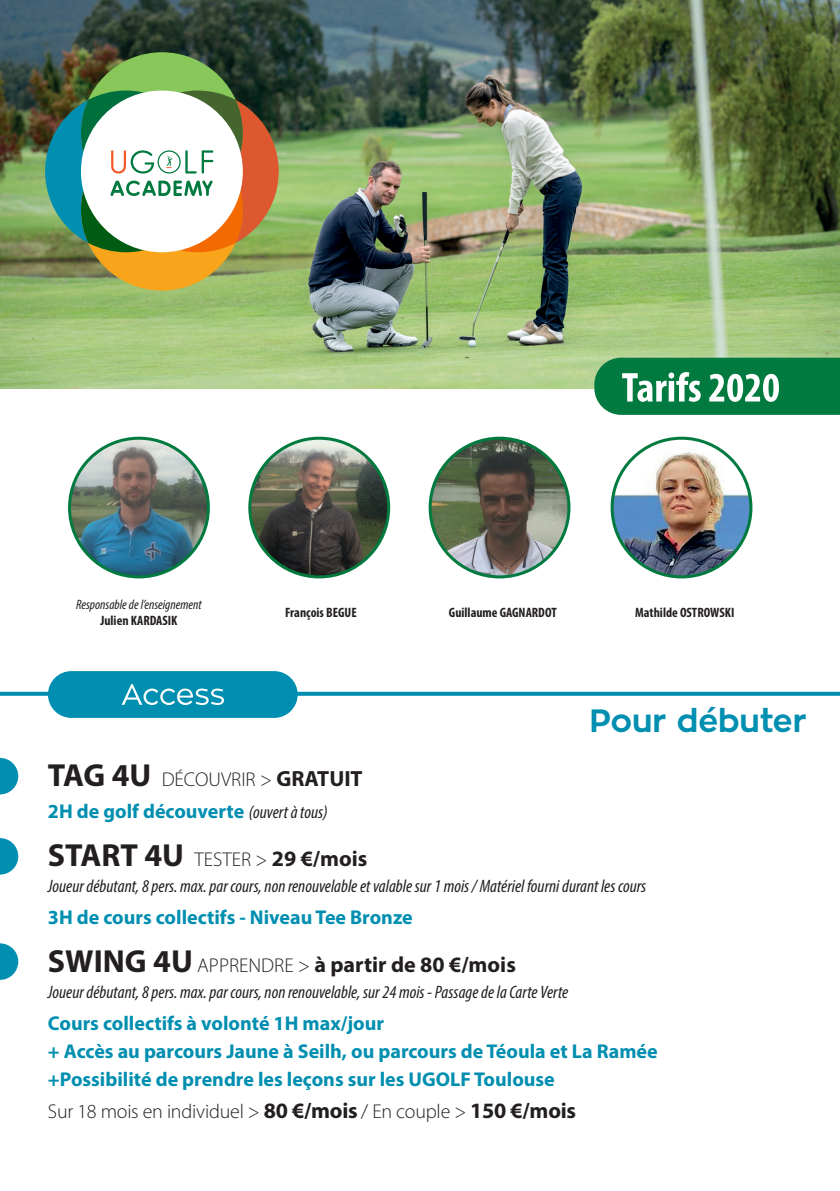
<style>
.page{position:relative;width:840px;height:1191px;background:#fff}
.page>*{position:absolute;margin:0;border:0;box-sizing:border-box;transform-origin:0 0}
.t1{font:700 32px "Zona Pro";color:#008fb0}
.t2{font:700 22px "Myriad Pro";color:#231f20}
.t3{font:700 20px/28px "Myriad Pro";color:#008fb0}
.t4{font:300 20px "Myriad Pro";letter-spacing:-.01em;color:#231f20}
.t5{font:italic condensed 18px "Myriad Pro";color:#231f20}
.t6{font:700 condensed 13.6px "Myriad Pro";color:#231f20}
.t7{font:italic condensed 13.6px "Myriad Pro";color:#231f20}
.s1{font-size:32px;color:#231f20}
.s2{font-weight:300;color:#231f20}
.s3{font-size:22px;color:#231f20}
.s4{font-weight:400;font-style:italic;font-stretch:condensed;font-size:18px;color:#231f20}
.s5{font-size:32px}
.s6{font-weight:300;font-size:20px}
.s7{font-weight:700;font-size:22px}
</style>
<div class="page">
<img style="left:0;top:0;width:839px;height:388px">
<div style="left:45px;top:91px;width:162px;height:161px;background:#008fb0;border-radius:50%"></div>
<div style="left:117px;top:91px;width:161px;height:161px;background:#dd582e;border-radius:50%"></div>
<div style="left:81px;top:129px;width:162px;height:161px;background:#f9a51b;border-radius:50%"></div>
<div style="left:81px;top:52px;width:162px;height:162px;background:#88c75a;border-radius:50%"></div>
<svg style="left:81px;top:91px;width:162px;height:161px;background:#d0daca"></svg>
<svg style="left:594px;top:358px;width:245px;height:57px;background:#2b905e"></svg>
<svg style="left:0;top:692px;width:839px;height:4px;background:#0c94b3"></svg>
<div style="left:48px;top:671px;width:249px;height:47px;background:#008fb0;border-radius:23px"></div>
<svg style="left:122px;top:684px;width:102px;height:21px"></svg>
<svg style="left:0;top:758px;width:18px;height:36px"></svg>
<svg style="left:0;top:838px;width:18px;height:36px"></svg>
<svg style="left:0;top:943px;width:18px;height:37px"></svg>
<img style="left:69px;top:438px;width:139px;height:139px;border-radius:69px">
<div style="left:68px;top:437px;width:142px;height:141px;border:3px solid #007a3e;border-radius:50%"></div>
<img style="left:250px;top:438px;width:138px;height:139px;border-radius:69px">
<div style="left:248px;top:437px;width:142px;height:141px;border:3px solid #007a3e;border-radius:50%"></div>
<img style="left:430px;top:438px;width:138px;height:139px;border-radius:69px">
<div style="left:428px;top:437px;width:142px;height:141px;border:3px solid #007a3e;border-radius:50%"></div>
<img style="left:611px;top:438px;width:139px;height:139px;border-radius:69px">
<div style="left:610px;top:437px;width:142px;height:141px;border:3px solid #007a3e;border-radius:50%"></div>
<p class="t7" style="left:76px;top:596px;width:127px">Responsable de l’enseignement</p>
<p class="t6" style="left:100px;top:612px;width:79px">Julien KARDASIK</p>
<p class="t6" style="left:285px;top:604px;width:73px">François BEGUE</p>
<p class="t6" style="left:448px;top:604px;width:109px">Guillaume GAGNARDOT</p>
<p class="t6" style="left:634px;top:604px;width:101px">Mathilde OSTROWSKI</p>
<h1 class="t1" style="left:589px;top:699px;width:218px">Pour débuter</h1>
<p class="t3" style="left:48px;top:762px;width:316px;line-height:32px"><span class="s1">TAG 4U</span> <span class="s2">DÉCOUVRIR &gt;</span> <span class="s3">GRATUIT<br></span>2H de golf découverte <span class="s4">(ouvert à tous)</span></p>
<p class="t2" style="left:48px;top:844px;width:321px"><span class="s5">START 4U</span> <span class="s6">TESTER &gt;</span> 29 €/mois</p>
<p class="t5" style="left:48px;top:875px;width:599px">Joueur débutant, 8 pers. max. par cours, non renouvelable et valable sur 1 mois / Matériel fourni durant les cours</p>
<p class="t3" style="left:48px;top:902px;width:366px">3H de cours collectifs - Niveau Tee Bronze</p>
<p class="t2" style="left:48px;top:950px;width:469px"><span class="s5">SWING 4U</span> <span class="s6">APPRENDRE &gt;</span> à partir de 80 €/mois</p>
<p class="t5" style="left:48px;top:981px;width:521px">Joueur débutant, 8 pers. max. par cours, non renouvelable, sur 24 mois - Passage de la Carte Verte</p>
<p class="t3" style="left:48px;top:1008px;width:611px">Cours collectifs à volonté 1H max/jour<br>+ Accès au parcours Jaune à Seilh, ou parcours de Téoula et La Ramée +Possibilité de prendre les leçons sur les UGOLF Toulouse</p>
<p class="t4" style="left:48px;top:1099px;width:529px">Sur 18 mois en individuel &gt; <span class="s7">80 €/mois</span> / En couple &gt; <span class="s7">150 €/mois</span></p>
</div>
